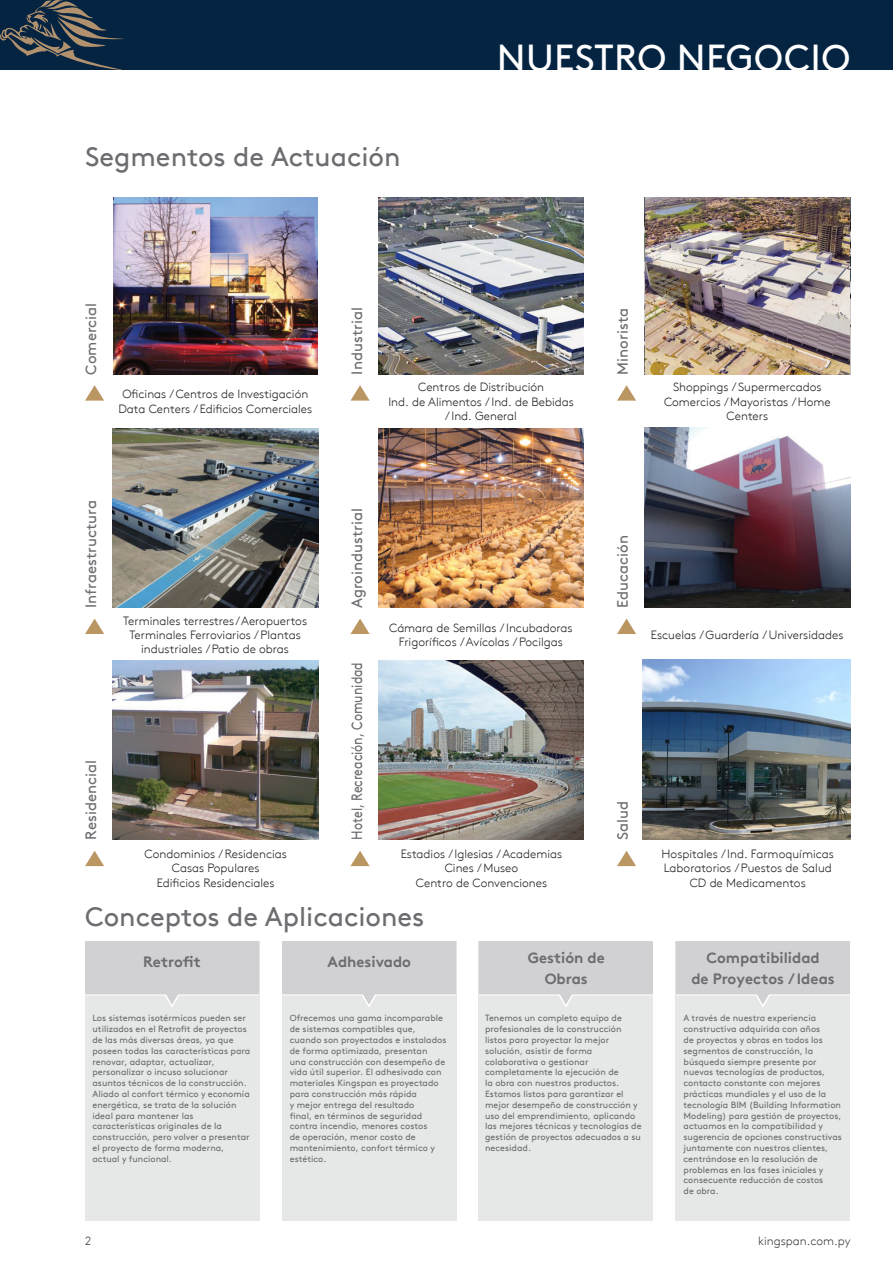
<style>
.page{position:relative;width:893px;height:1263px;background:#fff}
.page>*{position:absolute;margin:0;border:0;box-sizing:border-box;transform-origin:0 0}
.t1{font:37.5px "Kingspan Brown TT";letter-spacing:.01em;color:#fff}
.t2{font:27px "Kingspan Brown TT";color:#6c6d70}
.t3{font:15px "Kingspan Brown TT";color:#6c6d70}
.t4{font:700 15px "Kingspan Brown TT";color:#6c6d70}
.t5{font:15px "Kingspan Brown TT";color:#6c6d70;scale:.82 1}
.t6{font:300 12px/14.4px "Kingspan Brown TT";color:#231f20;text-align:center}
.t7{font:300 12px "Kingspan Brown TT";color:#3e3e3f}
.t8{font:9px/10.8px "Kingspan Brown TT";color:#6c6d70}
</style>
<div class="page">
<div style="left:0;top:0;width:893px;height:70px;background:#052441"></div>
<svg style="left:0;top:0;width:124px;height:70px"></svg>
<div style="left:282px;top:941px;width:174px;height:279px;background:#e6e8e8"></div>
<div style="left:479px;top:941px;width:174px;height:279px;background:#e6e8e8"></div>
<img style="left:378px;top:660px;width:206px;height:179px">
<img style="left:378px;top:428px;width:206px;height:179px">
<img style="left:379px;top:197px;width:204px;height:178px">
<svg style="left:350px;top:385px;width:20px;height:16px"></svg>
<svg style="left:350px;top:618px;width:20px;height:16px"></svg>
<svg style="left:350px;top:851px;width:20px;height:15px"></svg>
<img style="left:113px;top:428px;width:205px;height:179px">
<img style="left:113px;top:660px;width:205px;height:180px">
<img style="left:113px;top:197px;width:205px;height:178px">
<svg style="left:85px;top:385px;width:19px;height:16px"></svg>
<svg style="left:85px;top:618px;width:19px;height:16px"></svg>
<svg style="left:85px;top:851px;width:19px;height:15px"></svg>
<img style="left:645px;top:428px;width:205px;height:179px">
<img style="left:645px;top:197px;width:205px;height:178px">
<svg style="left:617px;top:385px;width:19px;height:16px"></svg>
<svg style="left:617px;top:618px;width:19px;height:16px"></svg>
<svg style="left:617px;top:851px;width:19px;height:15px"></svg>
<svg style="left:282px;top:941px;width:371px;height:67px"></svg>
<div style="left:85px;top:941px;width:174px;height:279px;background:#e6e8e8"></div>
<svg style="left:85px;top:941px;width:175px;height:67px"></svg>
<div style="left:676px;top:941px;width:174px;height:279px;background:#e6e8e8"></div>
<svg style="left:675px;top:941px;width:175px;height:67px"></svg>
<img style="left:643px;top:659px;width:207px;height:180px">
<p class="t2" style="left:85px;top:136px;width:317px">Segmentos de Actuación</p>
<p class="t3" style="left:80px;top:375px;width:73px;rotate:-90deg">Comercial</p>
<p class="t3" style="left:345px;top:375px;width:69px;rotate:-90deg">Industrial</p>
<p class="t1" style="left:497px;top:29px;width:355px">NUESTRO NEGOCIO</p>
<p class="t3" style="left:611px;top:375px;width:68px;rotate:-90deg">Minorista</p>
<p class="t6" style="left:122px;top:386px;width:187px">Oficinas / Centros de Investigación</p>
<p class="t6" style="left:118px;top:400px;width:195px">Data Centers / Edificios Comerciales</p>
<p class="t6" style="left:418px;top:379px;width:127px">Centros de Distribución</p>
<p class="t6" style="left:388px;top:393px;width:187px">Ind. de Alimentos / Ind. de Bebidas</p>
<p class="t6" style="left:445px;top:408px;width:73px">/ Ind. General</p>
<p class="t6" style="left:664px;top:379px;width:168px">Shoppings / Supermercados<br>Comercios / Mayoristas / Home<br>Centers</p>
<p class="t3" style="left:80px;top:608px;width:109px;rotate:-90deg">Infraestructura</p>
<p class="t6" style="left:123px;top:612px;width:185px">Terminales terrestres/ Aeropuertos</p>
<p class="t6" style="left:129px;top:627px;width:173px">Terminales Ferroviarios / Plantas industriales / Patio de obras</p>
<p class="t3" style="left:80px;top:840px;width:81px;rotate:-90deg">Residencial</p>
<p class="t6" style="left:144px;top:845px;width:144px">Condominios / Residencias</p>
<p class="t6" style="left:172px;top:860px;width:89px">Casas Populares</p>
<p class="t6" style="left:157px;top:874px;width:119px">Edificios Residenciales</p>
<p class="t3" style="left:345px;top:608px;width:102px;rotate:-90deg">Agroindustrial</p>
<p class="t5" style="left:345px;top:840px;width:218px;rotate:-90deg">Hotel, Recreación, Comunidad</p>
<p class="t6" style="left:389px;top:619px;width:185px">Cámara de Semillas / Incubadoras</p>
<p class="t6" style="left:399px;top:634px;width:165px">Frigoríficos / Avícolas / Pocilgas</p>
<p class="t6" style="left:401px;top:845px;width:163px">Estadios / Iglesias / Academias</p>
<p class="t6" style="left:445px;top:860px;width:75px">Cines / Museo</p>
<p class="t6" style="left:416px;top:874px;width:133px">Centro de Convenciones</p>
<p class="t2" style="left:85px;top:896px;width:341px">Conceptos de Aplicaciones</p>
<p class="t4" style="left:143px;top:949px;width:59px">Retrofit</p>
<p class="t4" style="left:328px;top:949px;width:85px">Adhesivado</p>
<p class="t4" style="left:528px;top:945px;width:79px">Gestión de</p>
<p class="t4" style="left:545px;top:966px;width:45px">Obras</p>
<p class="t3" style="left:611px;top:608px;width:74px;rotate:-90deg">Educación</p>
<p class="t3" style="left:611px;top:840px;width:41px;rotate:-90deg">Salud</p>
<p class="t6" style="left:651px;top:627px;width:194px">Escuelas / Guardería / Universidades</p>
<p class="t6" style="left:662px;top:845px;width:174px">Hospitales / Ind. Farmoquímicas</p>
<p class="t6" style="left:664px;top:860px;width:170px">Laboratorios / Puestos de Salud</p>
<p class="t6" style="left:690px;top:874px;width:118px">CD de Medicamentos</p>
<p class="t4" style="left:706px;top:945px;width:115px">Compatibilidad</p>
<p class="t4" style="left:691px;top:966px;width:145px">de Proyectos / Ideas</p>
<p class="t8" style="left:92px;top:1012px;width:159px">Los sistemas isotérmicos pueden ser utilizados en el Retrofit de proyectos de las más diversas áreas, ya que poseen todas las características para renovar, adaptar, actualizar, personalizar o incuso solucionar asuntos técnicos de la construcción.</p>
<p class="t8" style="left:92px;top:1088px;width:159px">Aliado al confort térmico y economía energética, se trata de la solución ideal para mantener las características originales de la construcción, pero volver a presentar el proyecto de forma moderna, actual y funcional.</p>
<p class="t8" style="left:290px;top:1012px;width:158px">Ofrecemos una gama incomparable de sistemas compatibles que, cuando son proyectados e instalados de forma optimizada, presentan<br>una construcción con desempeño de vida útil superior. El adhesivado con materiales Kingspan es proyectado para construcción más rápida<br>y mejor entrega del resultado<br>final, en términos de seguridad contra incendio, menores costos<br>de operación, menor costo de mantenimiento, confort térmico y estético.</p>
<p class="t8" style="left:485px;top:1012px;width:158px">Tenemos un completo equipo de profesionales de la construcción listos para proyectar la mejor solución, asistir de forma colaborativa o gestionar completamente la ejecución de<br>la obra con nuestros productos.<br>Estamos listos para garantizar el mejor desempeño de construcción y uso del emprendimiento, aplicando las mejores técnicas y tecnologías de gestión de proyectos adecuados a su necesidad.</p>
<p class="t8" style="left:683px;top:1012px;width:160px">A través de nuestra experiencia constructiva adquirida con años<br>de proyectos y obras en todos los segmentos de construcción, la búsqueda siempre presente por nuevas tecnologías de productos, contacto constante con mejores prácticas mundiales y el uso de la tecnología BIM (Building Information<br>Modeling) para gestión de proyectos, actuamos en la compatibilidad y sugerencia de opciones constructivas juntamente con nuestros clientes, centrándose en la resolución de problemas en las fases iniciales y consecuente reducción de costos<br>de obra.</p>
<h3 class="t7" style="left:85px;top:1232px;width:8px">2</h3>
<h3 class="t7" style="left:758px;top:1232px;width:94px">kingspan.com.py</h3>
</div>
